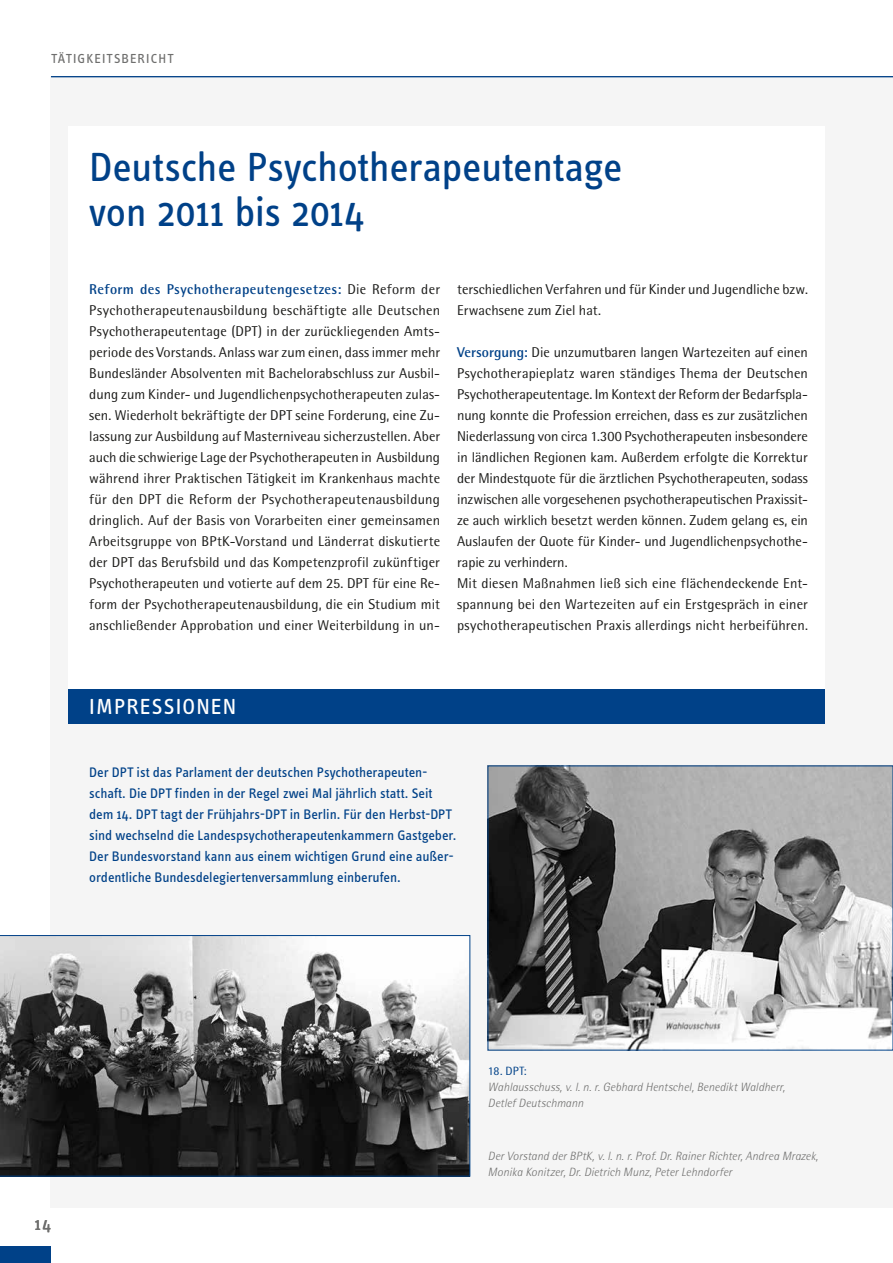
<style>
.page{position:relative;width:893px;height:1263px;background:#fff}
.page>*{position:absolute;margin:0;border:0;box-sizing:border-box;transform-origin:0 0}
.t1{font:42px/45px "Info Text";letter-spacing:-.01em;color:#004188}
.t2{font:22.5px "Info Text";letter-spacing:.05em;color:#fff}
.t3{font:18px "Info Text";color:#6f6f6e}
.t4{font:14.25px/21px "Rotis Semi Sans Pro";color:#1a1a18}
.t5{font:14.25px/21px "Info Text";letter-spacing:-.005em;color:#004188}
.t6{font:13.5px "Info Text";letter-spacing:.08em;color:#6f6f6e}
.t7{font:italic 300 12px/16.2px "Rotis Semi Sans Pro";letter-spacing:.005em;color:#6f6f6e}
.t8{font:12px "Rotis Semi Sans Pro";color:#004188}
.s1{font-weight:700;color:#004188}
</style>
<div class="page">
<div style="left:0;top:1246px;width:51px;height:17px;background:#004188"></div>
<div style="left:51px;top:77px;width:842px;height:1131px;background:#f5f5f5"></div>
<div style="left:68px;top:126px;width:757px;height:567px;background:#fff"></div>
<div style="left:68px;top:689px;width:757px;height:34px;background:#004188"></div>
<svg style="left:0;top:935px;width:470px;height:241px"></svg>
<img style="left:490px;top:768px;width:401px;height:280px">
<hr style="left:51px;top:76px;width:842px;height:1px;background:#004188">
<p class="t6" style="left:51px;top:51px;width:124px">TÄTIGKEITSBERICHT</p>
<h1 class="t1" style="left:89px;top:144px;width:535px">Deutsche Psychotherapeutentage von 2011 bis 2014</h1>
<p class="t4" style="left:89px;top:279px;width:352px;text-align:justify"><span class="s1">Reform des Psychotherapeutengesetzes:</span> Die Reform der Psychotherapeutenausbildung beschäftigte alle Deutschen Psychotherapeutentage (DPT) in der zurückliegenden Amts&shy;periode des Vorstands. Anlass war zum einen, dass immer mehr Bundesländer Absolventen mit Bachelorabschluss zur Ausbil&shy;dung zum Kinder- und Jugendlichenpsychotherapeuten zulas&shy;sen. Wiederholt bekräftigte der DPT seine Forderung, eine Zu&shy;lassung zur Ausbildung auf Masterniveau sicherzustellen. Aber auch die schwierige Lage der Psychotherapeuten in Ausbildung während ihrer Praktischen Tätigkeit im Krankenhaus machte für den DPT die Reform der Psychotherapeutenausbildung dringlich. Auf der Basis von Vorarbeiten einer gemeinsamen Arbeitsgruppe von BPtK-Vorstand und Länderrat diskutierte der DPT das Berufsbild und das Kompetenzprofil zukünftiger Psychotherapeuten und votierte auf dem 25. DPT für eine Re&shy;form der Psychotherapeutenausbildung, die ein Studium mit anschließender Approbation und einer Weiterbildung in un-</p>
<p class="t4" style="left:457px;top:279px;width:352px">terschiedlichen Verfahren und für Kinder und Jugendliche bzw.<br>Erwachsene zum Ziel hat.</p>
<p class="t4" style="left:457px;top:342px;width:352px"><span class="s1">Versorgung:</span> Die unzumutbaren langen Wartezeiten auf einen Psychotherapieplatz waren ständiges Thema der Deutschen Psychotherapeutentage. Im Kontext der Reform der Bedarfspla&shy;nung konnte die Profession erreichen, dass es zur zusätzlichen Niederlassung von circa 1.300 Psychotherapeuten insbesondere in ländlichen Regionen kam. Außerdem erfolgte die Korrektur der Mindestquote für die ärztlichen Psychotherapeuten, sodass inzwischen alle vorgesehenen psychotherapeutischen Praxissit&shy;ze auch wirklich besetzt werden können. Zudem gelang es, ein Auslaufen der Quote für Kinder- und Jugendlichenpsychothe&shy;rapie zu verhindern.<br>Mit diesen Maßnahmen ließ sich eine flächendeckende Ent&shy;spannung bei den Wartezeiten auf ein Erstgespräch in einer psychotherapeutischen Praxis allerdings nicht herbeiführen.</p>
<h2 class="t2" style="left:89px;top:694px;width:149px">IMPRESSIONEN</h2>
<p class="t5" style="left:89px;top:762px;width:369px">Der DPT ist das Parlament der deutschen Psychotherapeuten&shy;schaft. Die DPT finden in der Regel zwei Mal jährlich statt. Seit dem 14. DPT tagt der Frühjahrs-DPT in Berlin. Für den Herbst-DPT sind wechselnd die Landespsychotherapeutenkammern Gastgeber.<br>Der Bundesvorstand kann aus einem wichtigen Grund eine außer&shy;ordentliche Bundesdelegiertenversammlung einberufen.</p>
<p class="t3" style="left:35px;top:1213px;width:18px">14</p>
<p class="t8" style="left:488px;top:1063px;width:40px">18. DPT:</p>
<p class="t7" style="left:488px;top:1079px;width:298px">Wahlausschuss, v. l. n. r. Gebhard Hentschel, Benedikt Waldherr,<br>Detlef Deutschmann</p>
<p class="t7" style="left:488px;top:1148px;width:332px">Der Vorstand der BPtK, v. l. n. r. Prof. Dr. Rainer Richter, Andrea Mrazek,<br>Monika Konitzer, Dr. Dietrich Munz, Peter Lehndorfer</p>
</div>
